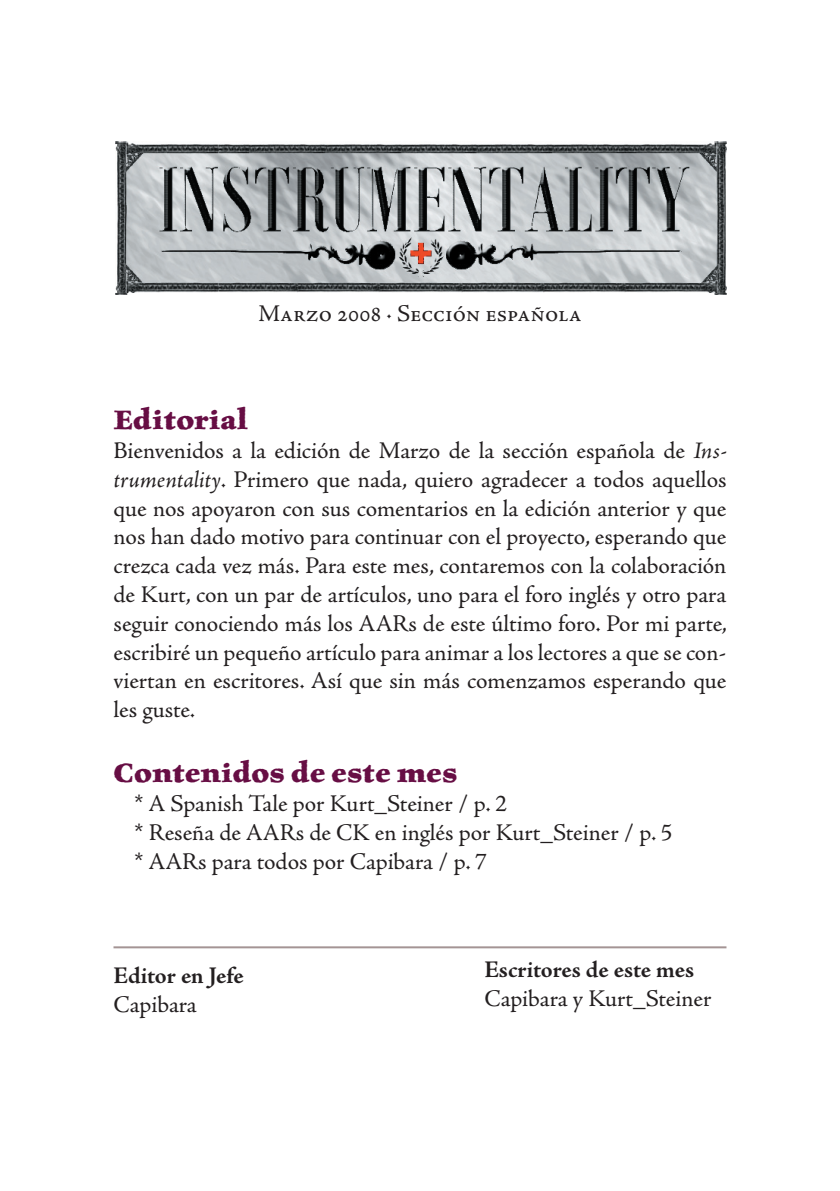
<style>
.page{position:relative;width:840px;height:1191px;background:#fff}
.page>*{position:absolute;margin:0;border:0;box-sizing:border-box;transform-origin:0 0}
.t1{font:700 30px "Celestia Antiqua Std";color:#670e44}
.t2{font:24px/28.8px "Adobe Jenson Pro";color:#231f20;text-align:justify}
.t3{font:700 24px "Adobe Jenson Pro";letter-spacing:-.005em;color:#231f20}
.s1{font-style:italic}
</style>
<div class="page">
<img style="left:115px;top:142px;width:611px;height:152px">
<hr style="left:113px;top:946px;width:613px;height:2px;background:#a49494">
<p class="t2" style="left:258px;top:300px;width:324px">MARZO 2008 · SECCIÓN ESPAÑOLA</p>
<p class="t1" style="left:113px;top:403px;width:135px">Editorial</p>
<p class="t2" style="left:113px;top:436px;width:615px">Bienvenidos a la edición de Marzo de la sección española de <span class="s1">Ins&shy;trumentality</span>. Primero que nada, quiero agradecer a todos aquellos que nos apoyaron con sus comentarios en la edición anterior y que nos han dado motivo para continuar con el proyecto, esperando que crezca cada vez más. Para este mes, contaremos con la colaboración de Kurt, con un par de artículos, uno para el foro inglés y otro para seguir conociendo más los AARs de este último foro. Por mi parte, escribiré un pequeño artículo para animar a los lectores a que se con&shy;viertan en escritores. Así que sin más comenzamos esperando que les guste.</p>
<p class="t1" style="left:113px;top:756px;width:345px">Contenidos de este mes</p>
<p class="t2" style="left:134px;top:789px;width:539px;text-align:left">* A Spanish Tale por Kurt_Steiner / p. 2<br>* Reseña de AARs de CK en inglés por Kurt_Steiner / p. 5 * AARs para todos por Capibara / p. 7</p>
<p class="t3" style="left:113px;top:962px;width:132px">Editor en Jefe</p>
<p class="t2" style="left:113px;top:990px;width:85px">Capibara</p>
<p class="t3" style="left:484px;top:956px;width:211px">Escritores de este mes</p>
<p class="t2" style="left:484px;top:984px;width:228px">Capibara y Kurt_Steiner</p>
</div>
